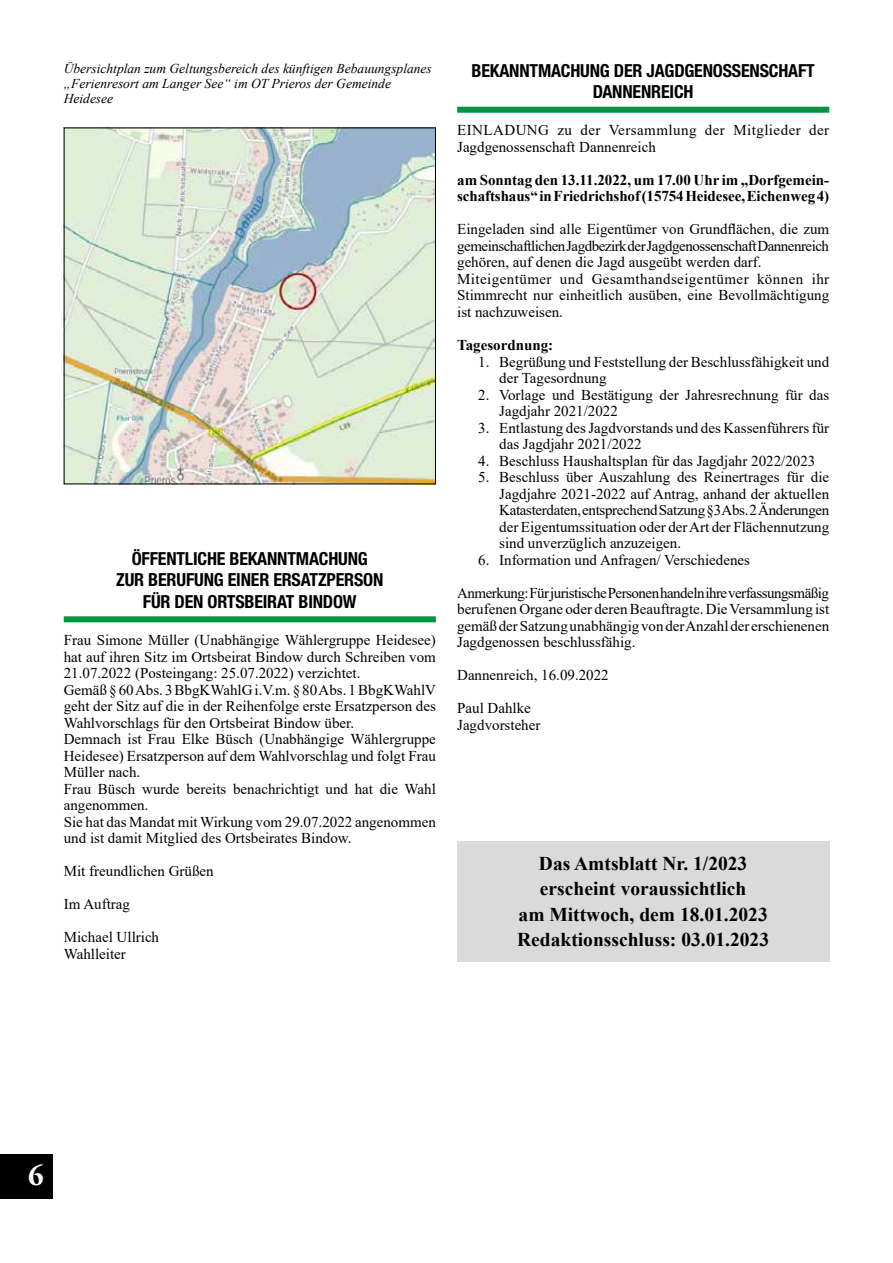
<style>
.page{position:relative;width:893px;height:1263px;background:#fff}
.page>*{position:absolute;margin:0;border:0;box-sizing:border-box;transform-origin:0 0}
.t1{font:700 30px "Adobe Garamond Pro";color:#fff}
.t2{font:700 19.5px/25.5px "Times New Roman";color:#000;text-align:center}
.t3{font:700 condensed 18px/21.6px "Helvetica Neue LT Std";letter-spacing:-.01em;color:#000;text-align:center}
.t4{font:15px/16.5px "Times New Roman";color:#000}
.t5{font:700 15px/16.5px "Times New Roman";letter-spacing:-.005em;color:#000}
.t6{font:15px/16.5px "Times New Roman";letter-spacing:.03em;color:#000}
.t7{font:italic 13.5px/15px "Times New Roman";color:#000}
</style>
<div class="page">
<div style="left:0;top:1154px;width:52px;height:45px;background:#000"></div>
<div style="left:64px;top:616px;width:372px;height:6px;background:#009641"></div>
<img style="left:66px;top:130px;width:368px;height:352px">
<div style="left:457px;top:107px;width:372px;height:6px;background:#009641"></div>
<div style="left:457px;top:841px;width:372px;height:120px;background:#dadada"></div>
<p class="t7" style="left:64px;top:61px;width:370px">Übersichtplan zum Geltungsbereich des künftigen Bebauungsplanes „Ferienresort am Langer See“ im OT Prieros der Gemeinde<br>Heidesee</p>
<p class="t3" style="left:116px;top:547px;width:269px">ÖFFENTLICHE BEKANNTMACHUNG<br>ZUR BERUFUNG EINER ERSATZPERSON<br>FÜR DEN ORTSBEIRAT BINDOW</p>
<p class="t4" style="left:64px;top:631px;width:374px">Frau Simone Müller (Unabhängige Wählergruppe Heidesee) hat auf ihren Sitz im Ortsbeirat Bindow durch Schreiben vom 21.07.2022 (Posteingang: 25.07.2022) verzichtet.<br>Gemäß § 60 Abs. 3 BbgKWahlG i.V.m. § 80 Abs. 1 BbgKWahlV geht der Sitz auf die in der Reihenfolge erste Ersatzperson des Wahlvorschlags für den Ortsbeirat Bindow über.<br>Demnach ist Frau Elke Büsch (Unabhängige Wählergruppe Heidesee) Ersatzperson auf dem Wahlvorschlag und folgt Frau Müller nach.<br>Frau Büsch wurde bereits benachrichtigt und hat die Wahl angenommen.<br>Sie hat das Mandat mit Wirkung vom 29.07.2022 angenommen und ist damit Mitglied des Ortsbeirates Bindow.</p>
<p class="t4" style="left:64px;top:862px;width:151px">Mit freundlichen Grüßen</p>
<p class="t4" style="left:64px;top:895px;width:68px">Im Auftrag</p>
<p class="t4" style="left:64px;top:928px;width:97px">Michael Ullrich<br>Wahlleiter</p>
<p class="t3" style="left:472px;top:59px;width:345px">BEKANNTMACHUNG DER JAGDGENOSSENSCHAFT<br>DANNENREICH</p>
<p class="t6" style="left:457px;top:122px;width:374px">EINLADUNG zu der Versammlung der Mitglieder der<br>Jagdgenossenschaft Dannenreich</p>
<p class="t5" style="left:457px;top:171px;width:374px">am Sonntag den 13.11.2022, um 17.00 Uhr im „Dorfgemein&shy;schaftshaus“ in Friedrichshof (15754 Heidesee, Eichenweg 4)</p>
<p class="t4" style="left:457px;top:221px;width:374px">Eingeladen sind alle Eigentümer von Grundflächen, die zum gemeinschaftlichen Jagdbezirk der Jagdgenossenschaft Dannenreich gehören, auf denen die Jagd ausgeübt werden darf.<br>Miteigentümer und Gesamthandseigentümer können ihr Stimmrecht nur einheitlich ausüben, eine Bevollmächtigung ist nachzuweisen.</p>
<p class="t5" style="left:457px;top:336px;width:98px">Tagesordnung:</p>
<p class="t4" style="left:499px;top:353px;width:332px;text-indent:-21px">1. Begrüßung und Feststellung der Beschlussfähigkeit und der Tagesordnung</p>
<p class="t4" style="left:499px;top:386px;width:332px;text-indent:-21px">2. Vorlage und Bestätigung der Jahresrechnung für das<br>Jagdjahr 2021/2022</p>
<p class="t4" style="left:499px;top:419px;width:332px;text-indent:-21px">3. Entlastung des Jagdvorstands und des Kassenführers für das Jagdjahr 2021/2022</p>
<p class="t4" style="left:478px;top:452px;width:339px">4. Beschluss Haushaltsplan für das Jagdjahr 2022/2023</p>
<p class="t4" style="left:499px;top:468px;width:332px;text-align:justify;text-indent:-21px">5. Beschluss über Auszahlung des Reinertrages für die Jagdjahre 2021-2022 auf Antrag, anhand der aktuellen Katasterdaten, entsprechend Satzung §3 Abs. 2 Änderungen der Eigentumssituation oder der Art der Flächennutzung sind unverzüglich anzuzeigen.</p>
<p class="t4" style="left:478px;top:551px;width:273px">6. Information und Anfragen/ Verschiedenes</p>
<p class="t4" style="left:457px;top:584px;width:374px;text-align:justify">Anmerkung: Für juristische Personen handeln ihre verfassungsmäßig berufenen Organe oder deren Beauftragte. Die Versammlung ist gemäß der Satzung unabhängig von der Anzahl der erschienenen Jagdgenossen beschlussfähig.</p>
<p class="t4" style="left:457px;top:666px;width:153px">Dannenreich, 16.09.2022</p>
<p class="t4" style="left:457px;top:699px;width:85px">Paul Dahlke<br>Jagdvorsteher</p>
<h2 class="t2" style="left:517px;top:850px;width:253px">Das Amtsblatt Nr. 1/2023 erscheint voraussichtlich<br>am Mittwoch, dem 18.01.2023<br>Redaktionsschluss: 03.01.2023</h2>
<h1 class="t1" style="left:28px;top:1158px;width:17px">6</h1>
</div>
